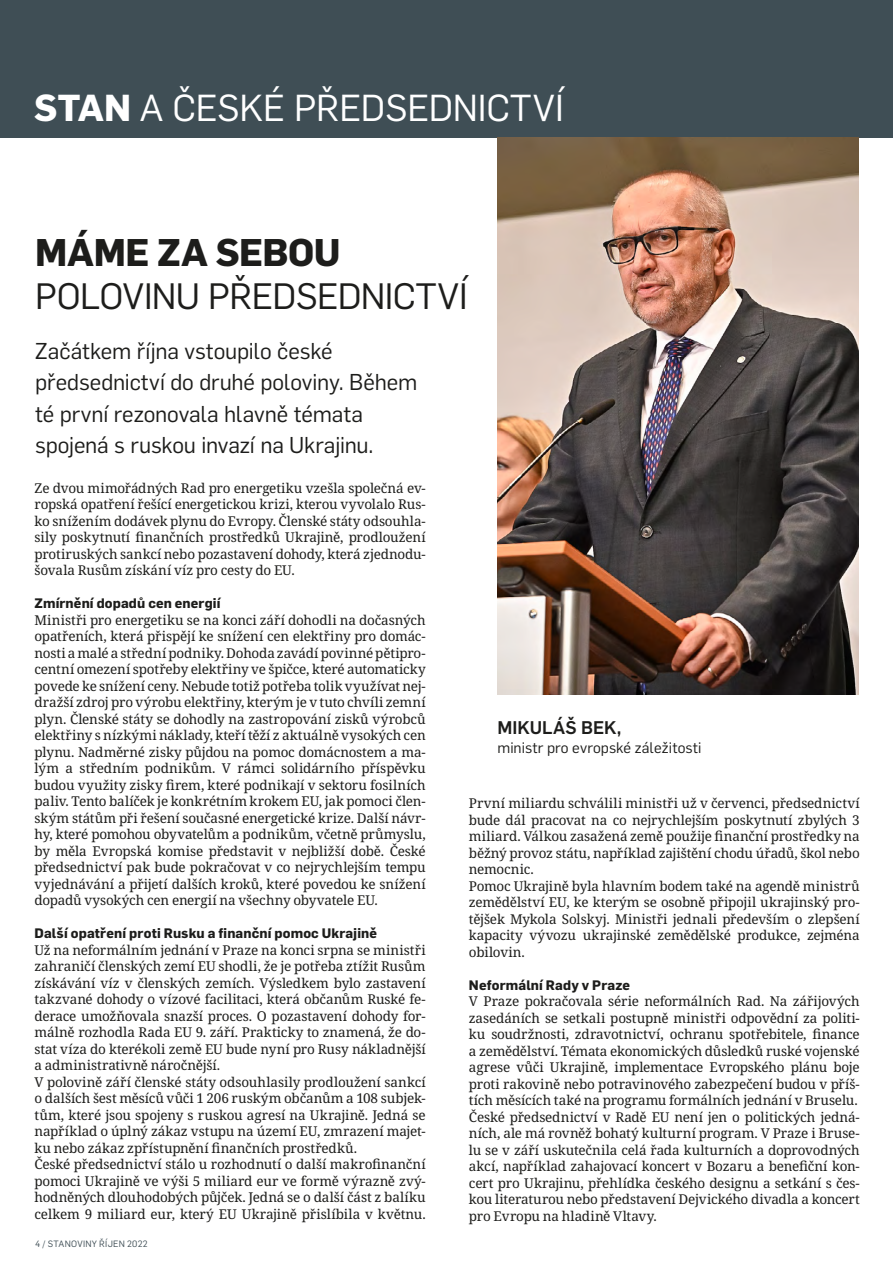
<style>
.page{position:relative;width:893px;height:1263px;background:#fff}
.page>*{position:absolute;margin:0;border:0;box-sizing:border-box;transform-origin:0 0}
.t1{font:700 37.8px "Flama";letter-spacing:-.015em;color:#1d1d1b}
.t2{font:36.9px "Flama";letter-spacing:-.005em;color:#fff}
.t3{font:36px "Flama";letter-spacing:-.02em;color:#1d1d1b}
.t4{font:22.5px/31.5px "Flama";letter-spacing:-.005em;color:#1d1d1b}
.t5{font:500 18px "Flama";letter-spacing:-.005em;color:#1d1d1b}
.t6{font:15px "Flama";letter-spacing:.005em;color:#1d1d1b}
.t7{font:13.5px/16.5px "Noto Serif";letter-spacing:-.01em;color:#1d1d1b}
.t8{font:700 13.5px "Flama";letter-spacing:.01em;color:#1d1d1b}
.t9{font:9px "Flama";letter-spacing:.03em;color:#3f4e55}
.s1{font-weight:700}
</style>
<div class="page">
<div style="left:0;top:0;width:893px;height:138px;background:#3f4e55"></div>
<img style="left:497px;top:138px;width:362px;height:556px">
<h2 class="t2" style="left:34px;top:83px;width:532px"><span class="s1">STAN</span> A ČESKÉ PŘEDSEDNICTVÍ</h2>
<h1 class="t1" style="left:35px;top:225px;width:307px">MÁME ZA SEBOU</h1>
<h3 class="t3" style="left:35px;top:271px;width:434px">POLOVINU PŘEDSEDNICTVÍ</h3>
<h3 class="t4" style="left:35px;top:334px;width:384px">Začátkem října vstoupilo české předsednictví do druhé poloviny. Během té první rezonovala hlavně témata spojená s ruskou invazí na Ukrajinu.</h3>
<p class="t7" style="left:35px;top:480px;width:393px;text-align:justify">Ze dvou mimořádných Rad pro energetiku vzešla společná ev&shy;ropská opatření řešící energetickou krizi, kterou vyvolalo Rus&shy;ko snížením dodávek plynu do Evropy. Členské státy odsouhla&shy;sily poskytnutí finančních prostředků Ukrajině, prodloužení protiruských sankcí nebo pozastavení dohody, která zjednodu&shy;šovala Rusům získání víz pro cesty do EU.</p>
<p class="t8" style="left:35px;top:594px;width:187px">Zmírnění dopadů cen energií</p>
<p class="t7" style="left:35px;top:612px;width:393px;text-align:justify">Ministři pro energetiku se na konci září dohodli na dočasných opatřeních, která přispějí ke snížení cen elektřiny pro domác&shy;nosti a malé a střední podniky. Dohoda zavádí povinné pětipro&shy;centní omezení spotřeby elektřiny ve špičce, které automaticky povede ke snížení ceny. Nebude totiž potřeba tolik využívat nej&shy;dražší zdroj pro výrobu elektřiny, kterým je v tuto chvíli zemní plyn. Členské státy se dohodly na zastropování zisků výrobců elektřiny s nízkými náklady, kteří těží z aktuálně vysokých cen plynu. Nadměrné zisky půjdou na pomoc domácnostem a ma&shy;lým a středním podnikům. V rámci solidárního příspěvku budou využity zisky firem, které podnikají v sektoru fosilních paliv. Tento balíček je konkrétním krokem EU, jak pomoci člen&shy;ským státům při řešení současné energetické krize. Další návr&shy;hy, které pomohou obyvatelům a podnikům, včetně průmyslu, by měla Evropská komise představit v nejbližší době. České předsednictví pak bude pokračovat v co nejrychlejším tempu vyjednávání a přijetí dalších kroků, které povedou ke snížení dopadů vysokých cen energií na všechny obyvatele EU.</p>
<p class="t8" style="left:35px;top:924px;width:344px">Další opatření proti Rusku a finanční pomoc Ukrajině</p>
<p class="t7" style="left:35px;top:942px;width:393px">Už na neformálním jednání v Praze na konci srpna se ministři zahraničí členských zemí EU shodli, že je potřeba ztížit Rusům získávání víz v členských zemích. Výsledkem bylo zastavení takzvané dohody o vízové facilitaci, která občanům Ruské fe&shy;derace umožňovala snazší proces. O pozastavení dohody for&shy;málně rozhodla Rada EU 9. září. Prakticky to znamená, že do&shy;stat víza do kterékoli země EU bude nyní pro Rusy nákladnější a administrativně náročnější.<br>V polovině září členské státy odsouhlasily prodloužení sankcí o dalších šest měsíců vůči 1 206 ruským občanům a 108 subjek&shy;tům, které jsou spojeny s ruskou agresí na Ukrajině. Jedná se například o úplný zákaz vstupu na území EU, zmrazení majet&shy;ku nebo zákaz zpřístupnění finančních prostředků.<br>České předsednictví stálo u rozhodnutí o další makrofinanční pomoci Ukrajině ve výši 5 miliard eur ve formě výrazně zvý&shy;hodněných dlouhodobých půjček. Jedná se o další část z balíku celkem 9 miliard eur, který EU Ukrajině přislíbila v květnu.</p>
<p class="t9" style="left:35px;top:1238px;width:114px">4 / STANOVINY ŘÍJEN 2022</p>
<h3 class="t5" style="left:497px;top:714px;width:126px">MIKULÁŠ BEK,</h3>
<p class="t6" style="left:497px;top:738px;width:206px">ministr pro evropské záležitosti</p>
<p class="t7" style="left:469px;top:796px;width:392px">První miliardu schválili ministři už v červenci, předsednictví bude dál pracovat na co nejrychlejším poskytnutí zbylých 3 miliard. Válkou zasažená země použije finanční prostředky na běžný provoz státu, například zajištění chodu úřadů, škol nebo nemocnic.<br>Pomoc Ukrajině byla hlavním bodem také na agendě ministrů zemědělství EU, ke kterým se osobně připojil ukrajinský pro&shy;tějšek Mykola Solskyj. Ministři jednali především o zlepšení kapacity vývozu ukrajinské zemědělské produkce, zejména obilovin.</p>
<p class="t8" style="left:469px;top:975px;width:163px">Neformální Rady v Praze</p>
<p class="t7" style="left:469px;top:994px;width:392px">V Praze pokračovala série neformálních Rad. Na zářijových zasedáních se setkali postupně ministři odpovědní za politi&shy;ku soudržnosti, zdravotnictví, ochranu spotřebitele, finance a zemědělství. Témata ekonomických důsledků ruské vojenské agrese vůči Ukrajině, implementace Evropského plánu boje proti rakovině nebo potravinového zabezpečení budou v příš&shy;tích měsících také na programu formálních jednání v Bruselu.<br>České předsednictví v Radě EU není jen o politických jedná&shy;ních, ale má rovněž bohatý kulturní program. V Praze i Bruse&shy;lu se v září uskutečnila celá řada kulturních a doprovodných akcí, například zahajovací koncert v Bozaru a benefiční kon&shy;cert pro Ukrajinu, přehlídka českého designu a setkání s čes&shy;kou literaturou nebo představení Dejvického divadla a koncert pro Evropu na hladině Vltavy.</p>
</div>
